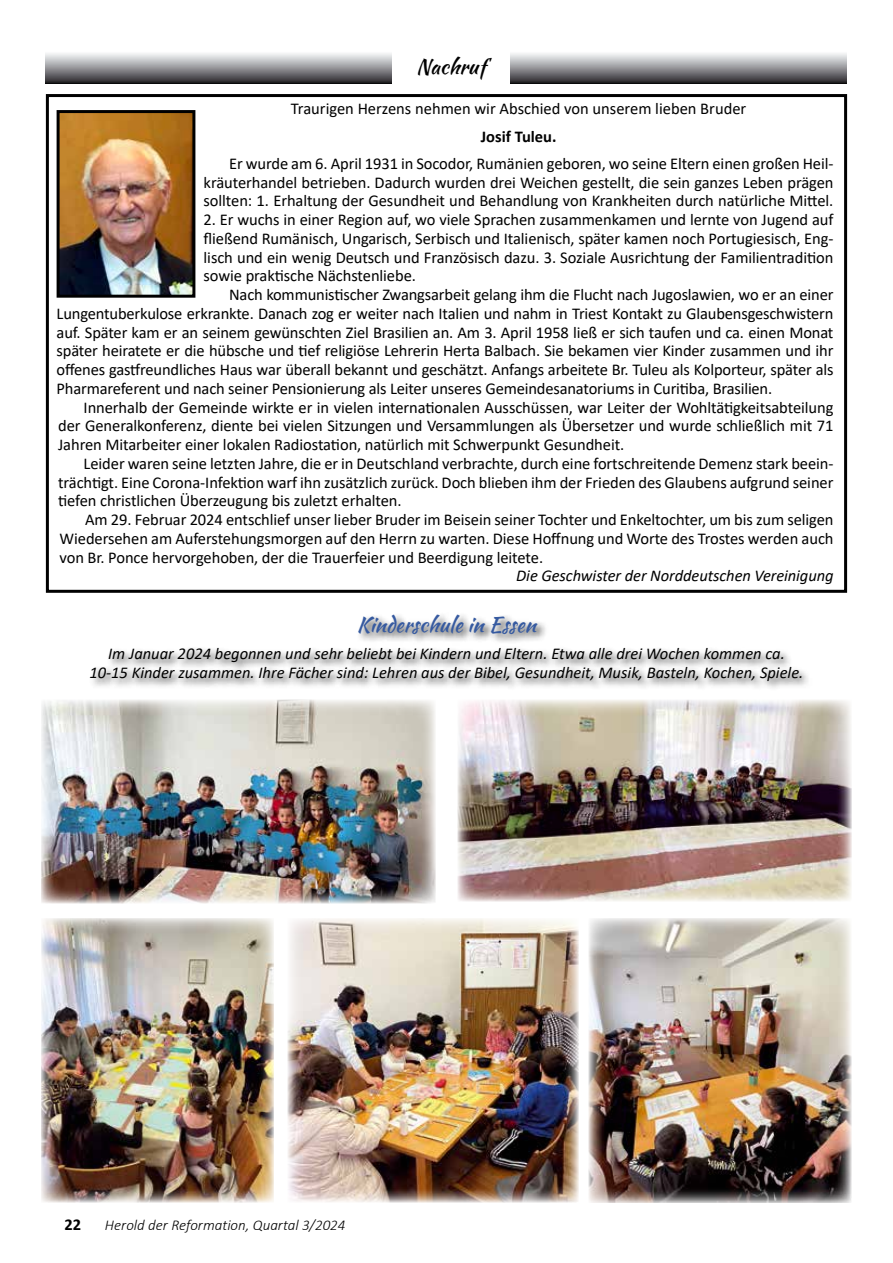
<style>
.page{position:relative;width:893px;height:1263px;background:#fff}
.page>*{position:absolute;margin:0;border:0;box-sizing:border-box;transform-origin:0 0}
.t1{font:21px "Kaushan Script";color:#365aa0}
.t2{font:21px "Kaushan Script";color:#000}
.t3{font:16.5px/18.8px "Calibri";letter-spacing:-.005em;color:#000;text-align:justify}
.t4{font:italic 16.5px/18.8px "Calibri";color:#000;text-align:center}
.t5{font:700 16.5px "Calibri";color:#000}
.t6{font:italic 300 15px "Calibri";color:#000}
</style>
<div class="page">
<div style="left:88px;top:612px;width:725px;height:80px;background:#000;opacity:.75"></div>
<div style="left:46px;top:94px;width:801px;height:499px;border:3px solid #000"></div>
<img style="left:61px;top:114px;width:130px;height:180px">
<div style="left:57px;top:110px;width:138px;height:188px;border:3px solid #000"></div>
<div style="left:46px;top:51px;width:346px;height:32px;background:linear-gradient(to bottom,#fff,#343236)"></div>
<div style="left:510px;top:51px;width:336px;height:32px;background:linear-gradient(to bottom,#fff,#343236)"></div>
<img style="left:458px;top:700px;width:394px;height:201px">
<img style="left:41px;top:700px;width:394px;height:203px">
<img style="left:41px;top:918px;width:233px;height:284px">
<img style="left:288px;top:918px;width:290px;height:284px">
<img style="left:589px;top:918px;width:263px;height:285px">
<p class="t2" style="left:416px;top:51px;width:71px">Nachruf</p>
<p class="t3" style="left:291px;top:99px;width:457px">Traurigen Herzens nehmen wir Abschied von unserem lieben Bruder</p>
<p class="t5" style="left:481px;top:124px;width:77px">Josif Tuleu.</p>
<p class="t3" style="left:204px;top:154px;width:631px;text-indent:26px">Er wurde am 6. April 1931 in Socodor, Rumänien geboren, wo seine Eltern einen großen Heil&shy;kräuterhandel betrieben. Dadurch wurden drei Weichen gestellt, die sein ganzes Leben prägen sollten: 1. Erhaltung der Gesundheit und Behandlung von Krankheiten durch natürliche Mittel.</p>
<p class="t3" style="left:204px;top:210px;width:631px">2. Er wuchs in einer Region auf, wo viele Sprachen zusammenkamen und lernte von Jugend auf fließend Rumänisch, Ungarisch, Serbisch und Italienisch, später kamen noch Portugiesisch, Eng&shy;lisch und ein wenig Deutsch und Französisch dazu. 3. Soziale Ausrichtung der Familientradition sowie praktische Nächstenliebe.</p>
<p class="t3" style="left:57px;top:285px;width:778px;text-indent:173px">Nach kommunistischer Zwangsarbeit gelang ihm die Flucht nach Jugoslawien, wo er an einer Lungentuberkulose erkrankte. Danach zog er weiter nach Italien und nahm in Triest Kontakt zu Glaubensgeschwistern auf. Später kam er an seinem gewünschten Ziel Brasilien an. Am 3. April 1958 ließ er sich taufen und ca. einen Monat später heiratete er die hübsche und tief religiöse Lehrerin Herta Balbach. Sie bekamen vier Kinder zusammen und ihr offenes gastfreundliches Haus war überall bekannt und geschätzt. Anfangs arbeitete Br. Tuleu als Kolporteur, später als Pharmareferent und nach seiner Pensionierung als Leiter unseres Gemeindesanatoriums in Curitiba, Brasilien.</p>
<p class="t3" style="left:58px;top:397px;width:777px;text-indent:26px">Innerhalb der Gemeinde wirkte er in vielen internationalen Ausschüssen, war Leiter der Wohltätigkeitsabteilung der Generalkonferenz, diente bei vielen Sitzungen und Versammlungen als Übersetzer und wurde schließlich mit 71<br>Jahren Mitarbeiter einer lokalen Radiostation, natürlich mit Schwerpunkt Gesundheit.</p>
<p class="t3" style="left:58px;top:453px;width:777px;text-indent:26px">Leider waren seine letzten Jahre, die er in Deutschland verbrachte, durch eine fortschreitende Demenz stark beein&shy;trächtigt. Eine Corona-Infektion warf ihn zusätzlich zurück. Doch blieben ihm der Frieden des Glaubens aufgrund seiner tiefen christlichen Überzeugung bis zuletzt erhalten.</p>
<p class="t3" style="left:60px;top:510px;width:775px;text-indent:26px">Am 29. Februar 2024 entschlief unser lieber Bruder im Beisein seiner Tochter und Enkeltochter, um bis zum seligen Wiedersehen am Auferstehungsmorgen auf den Herrn zu warten. Diese Hoffnung und Worte des Trostes werden auch von Br. Ponce hervorgehoben, der die Trauerfeier und Beerdigung leitete.</p>
<p class="t4" style="left:516px;top:566px;width:319px">Die Geschwister der Norddeutschen Vereinigung</p>
<p class="t1" style="left:357px;top:609px;width:181px">Kinderschule in Essen</p>
<p class="t4" style="left:90px;top:644px;width:715px">Im Januar 2024 begonnen und sehr beliebt bei Kindern und Eltern. Etwa alle drei Wochen kommen ca.<br>10-15 Kinder zusammen. Ihre Fächer sind: Lehren aus der Bibel, Gesundheit, Musik, Basteln, Kochen, Spiele.</p>
<p class="t5" style="left:64px;top:1213px;width:18px">22</p>
<p class="t6" style="left:105px;top:1216px;width:242px">Herold der Reformation, Quartal 3/2024</p>
</div>
